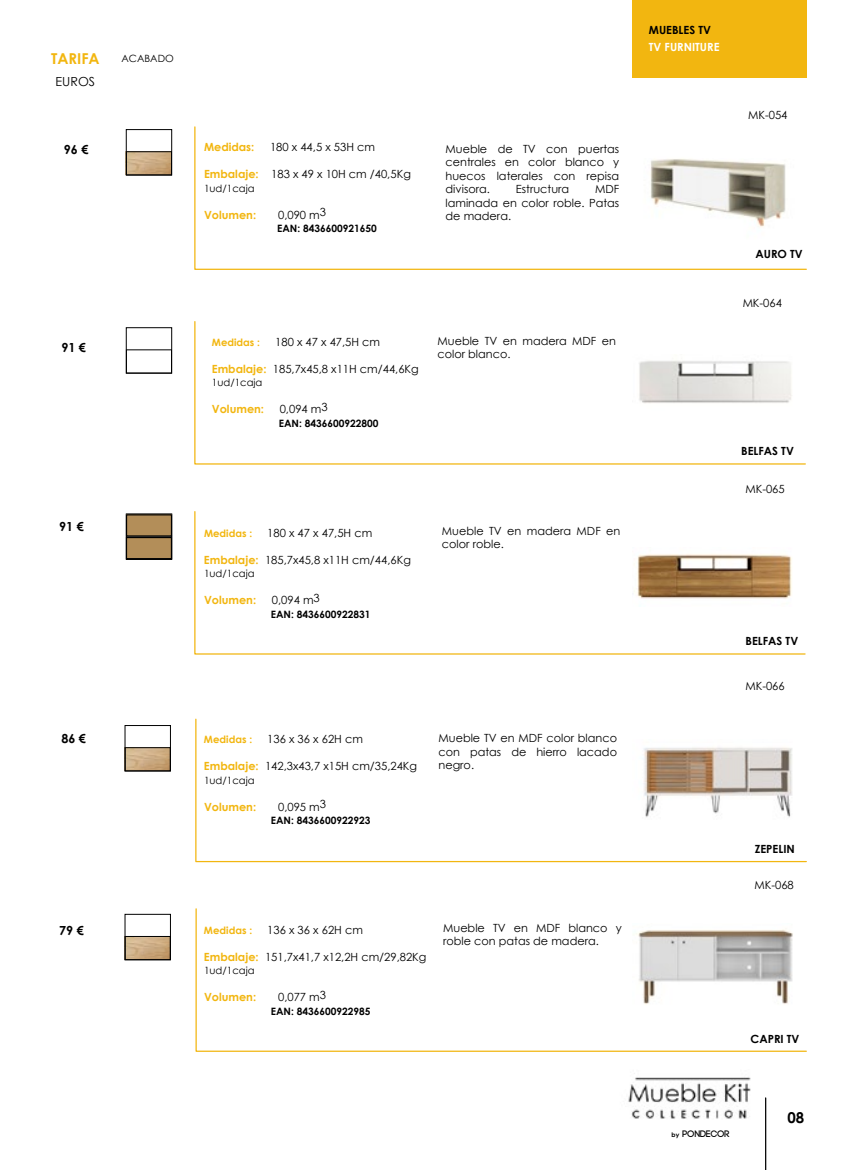
<style>
.page{position:relative;width:851px;height:1170px;background:#fff}
.page>*{position:absolute;margin:0;border:0;box-sizing:border-box;transform-origin:0 0}
.t1{font:700 15px "Century Gothic";color:#f2b610}
.t2{font:700 15px "Century Gothic";color:#000}
.t3{font:700 12.5px "Century Gothic";color:#000}
.t4{font:12.5px "Century Gothic";color:#000}
.t5{font:11.25px/13.5px "Century Gothic";color:#000}
.t6{font:700 11.25px "Century Gothic";color:#f2b610}
.t7{font:700 11.25px "Century Gothic";color:#000}
.t8{font:700 11.25px "Century Gothic";color:#fff}
.t9{font:700 10.12px "Century Gothic";color:#000}
.t10{font:700 10.12px "Century Gothic";color:#f2b610}
.t11{font:10px "Century Gothic";color:#000}
.t12{font:700 9.38px "Code";color:#000}
.s1{font-weight:700;color:#f2b610}
.s2{font-family:"Century Gothic";font-size:6.25px}
</style>
<div class="page">
<div style="left:632px;top:0;width:174px;height:78px;background:#f2b610"></div>
<svg style="left:194px;top:126px;width:613px;height:144px"></svg>
<svg style="left:194px;top:321px;width:612px;height:144px"></svg>
<hr style="left:765px;top:1097px;width:1px;height:72px;background:#000">
<img style="left:128px;top:153px;width:42px;height:20px">
<div style="left:126px;top:151px;width:46px;height:24px;border:1px solid #000"></div>
<div style="left:126px;top:129px;width:46px;height:46px;border:1px solid #000"></div>
<div style="left:126px;top:327px;width:46px;height:46px;border:1px solid #000"></div>
<img style="left:628px;top:1073px;width:123px;height:46px">
<svg style="left:194px;top:511px;width:612px;height:144px"></svg>
<svg style="left:195px;top:718px;width:612px;height:144px"></svg>
<img style="left:127px;top:749px;width:42px;height:20px">
<div style="left:125px;top:747px;width:46px;height:24px;border:1px solid #000"></div>
<div style="left:125px;top:725px;width:46px;height:46px;border:1px solid #000"></div>
<svg style="left:195px;top:908px;width:612px;height:144px"></svg>
<img style="left:127px;top:937px;width:42px;height:21px">
<div style="left:125px;top:935px;width:46px;height:25px;border:1px solid #000"></div>
<div style="left:125px;top:913px;width:46px;height:47px;border:1px solid #000"></div>
<img style="left:632px;top:739px;width:167px;height:81px">
<img style="left:632px;top:923px;width:167px;height:87px">
<div style="left:126px;top:535px;width:46px;height:24px;border:1px solid #000"></div>
<div style="left:126px;top:515px;width:45px;height:21px;background:#b38e59"></div>
<div style="left:126px;top:514px;width:46px;height:22px;border:1px solid #000"></div>
<div style="left:126px;top:537px;width:45px;height:21px;background:#b38e59"></div>
<div style="left:126px;top:537px;width:46px;height:22px;border:1px solid #000"></div>
<img style="left:632px;top:354px;width:167px;height:56px">
<img style="left:632px;top:547px;width:166px;height:59px">
<h1 class="t1" style="left:51px;top:47px;width:50px">TARIFA</h1>
<p class="t11" style="left:121px;top:52px;width:54px">ACABADO</p>
<p class="t4" style="left:56px;top:72px;width:41px">EUROS</p>
<p class="t3" style="left:64px;top:140px;width:26px">96 €</p>
<p class="t6" style="left:204px;top:138px;width:52px">Medidas:</p>
<p class="t5" style="left:270px;top:140px;width:106px">180 x 44,5 x 53H cm</p>
<p class="t5" style="left:204px;top:167px;width:208px"><span class="s1">Embalaje:</span> 183 x 49 x 10H cm /40,5Kg</p>
<p class="t11" style="left:204px;top:181px;width:52px">1ud/1caja</p>
<p class="t6" style="left:204px;top:206px;width:54px">Volumen:</p>
<p class="t5" style="left:278px;top:207px;width:49px">0,090 m3</p>
<p class="t9" style="left:277px;top:221px;width:101px">EAN: 8436600921650</p>
<p class="t5" style="left:445px;top:142px;width:175px;text-align:justify">Mueble de TV con puertas centrales en color blanco y huecos laterales con repisa divisora.</p>
<p class="t5" style="left:515px;top:182px;width:55px">Estructura</p>
<p class="t5" style="left:445px;top:182px;width:175px;text-align:justify;text-indent:149px">MDF laminada en color roble. Patas de madera.</p>
<p class="t3" style="left:61px;top:338px;width:26px">91 €</p>
<p class="t10" style="left:212px;top:334px;width:50px">Medidas :</p>
<p class="t5" style="left:275px;top:334px;width:106px">180 x 47 x 47,5H cm</p>
<p class="t5" style="left:212px;top:361px;width:208px"><span class="s1">Embalaje:</span> 185,7x45,8 x11H cm/44,6Kg</p>
<p class="t11" style="left:212px;top:375px;width:52px">1ud/1caja</p>
<p class="t6" style="left:212px;top:400px;width:54px">Volumen:</p>
<p class="t5" style="left:280px;top:402px;width:49px">0,094 m3</p>
<p class="t9" style="left:279px;top:415px;width:101px">EAN: 8436600922800</p>
<p class="t5" style="left:437px;top:333px;width:180px">Mueble TV en madera MDF en color blanco.</p>
<p class="t3" style="left:59px;top:517px;width:26px">91 €</p>
<p class="t5" style="left:442px;top:523px;width:180px">Mueble TV en madera MDF en color roble.</p>
<p class="t10" style="left:204px;top:525px;width:50px">Medidas :</p>
<p class="t5" style="left:267px;top:526px;width:106px">180 x 47 x 47,5H cm</p>
<p class="t5" style="left:204px;top:553px;width:208px"><span class="s1">Embalaje:</span> 185,7x45,8 x11H cm/44,6Kg</p>
<p class="t11" style="left:204px;top:567px;width:52px">1ud/1caja</p>
<p class="t6" style="left:204px;top:592px;width:54px">Volumen:</p>
<p class="t5" style="left:272px;top:593px;width:49px">0,094 m3</p>
<p class="t9" style="left:271px;top:606px;width:101px">EAN: 8436600922831</p>
<p class="t3" style="left:61px;top:729px;width:26px">86 €</p>
<p class="t5" style="left:438px;top:731px;width:180px;text-align:justify">Mueble TV en MDF color blanco con patas de hierro lacado negro.</p>
<p class="t10" style="left:204px;top:731px;width:50px">Medidas :</p>
<p class="t5" style="left:267px;top:732px;width:97px">136 x 36 x 62H cm</p>
<p class="t5" style="left:204px;top:759px;width:215px"><span class="s1">Embalaje:</span> 142,3x43,7 x15H cm/35,24Kg</p>
<p class="t11" style="left:204px;top:773px;width:52px">1ud/1caja</p>
<p class="t6" style="left:204px;top:798px;width:54px">Volumen:</p>
<p class="t5" style="left:278px;top:799px;width:49px">0,095 m3</p>
<p class="t9" style="left:271px;top:812px;width:101px">EAN: 8436600922923</p>
<p class="t3" style="left:59px;top:920px;width:26px">79 €</p>
<p class="t5" style="left:443px;top:920px;width:180px">Mueble TV en MDF blanco y roble con patas de madera.</p>
<p class="t10" style="left:204px;top:922px;width:50px">Medidas :</p>
<p class="t5" style="left:267px;top:922px;width:97px">136 x 36 x 62H cm</p>
<p class="t5" style="left:204px;top:949px;width:224px"><span class="s1">Embalaje:</span> 151,7x41,7 x12,2H cm/29,82Kg</p>
<p class="t11" style="left:204px;top:963px;width:52px">1ud/1caja</p>
<p class="t6" style="left:204px;top:988px;width:54px">Volumen:</p>
<p class="t5" style="left:278px;top:990px;width:49px">0,077 m3</p>
<p class="t9" style="left:271px;top:1003px;width:101px">EAN: 8436600922985</p>
<p class="t7" style="left:648px;top:21px;width:64px">MUEBLES TV</p>
<p class="t8" style="left:648px;top:38px;width:72px">TV FURNITURE</p>
<p class="t5" style="left:748px;top:107px;width:41px">MK-054</p>
<p class="t7" style="left:755px;top:246px;width:49px">AURO TV</p>
<p class="t5" style="left:742px;top:296px;width:41px">MK-064</p>
<p class="t7" style="left:741px;top:443px;width:54px">BELFAS TV</p>
<p class="t5" style="left:745px;top:481px;width:41px">MK-065</p>
<p class="t7" style="left:745px;top:632px;width:54px">BELFAS TV</p>
<p class="t5" style="left:745px;top:678px;width:41px">MK-066</p>
<p class="t7" style="left:754px;top:840px;width:42px">ZEPELIN</p>
<p class="t5" style="left:754px;top:877px;width:41px">MK-068</p>
<p class="t7" style="left:750px;top:1029px;width:50px">CAPRI TV</p>
<p class="t12" style="left:671px;top:1128px;width:59px"><span class="s2">by</span> PONDECOR</p>
<h1 class="t2" style="left:787px;top:1106px;width:18px">08</h1>
</div>
